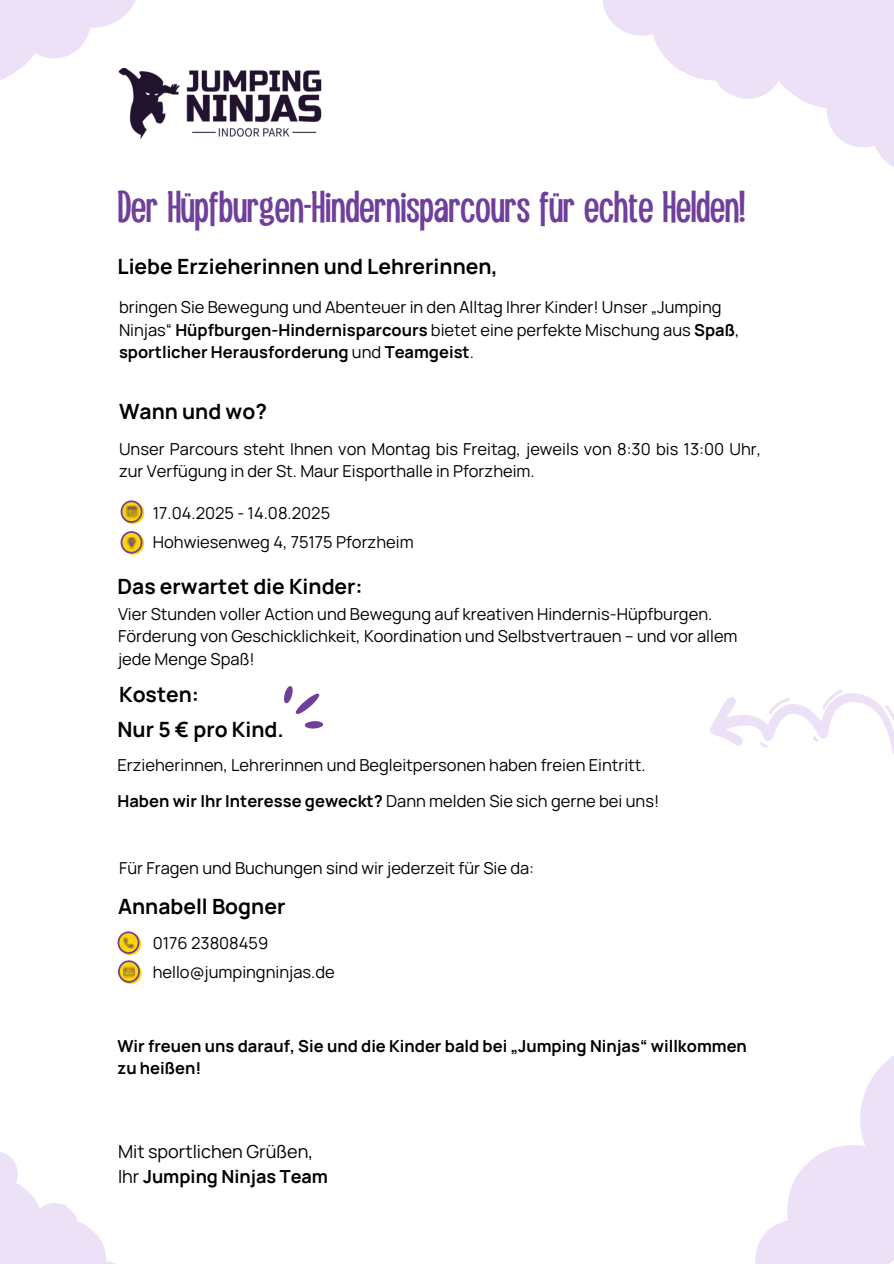
<style>
.page{position:relative;width:894px;height:1264px;background:#fff}
.page>*{position:absolute;margin:0;border:0;box-sizing:border-box;transform-origin:0 0}
.t1{font:43.5px "Hegaris";color:#703f9b}
.t2{font:700 21px "Manrope";color:#000}
.t3{font:18px "Manrope";color:#000}
.t4{font:700 18px "Manrope";color:#000}
.t5{font:16.5px/22.5px "Manrope";color:#000}
.t6{font:700 16.5px/22.5px "Manrope";color:#000}
.s1{font-weight:700}
.s2{font-weight:400}
</style>
<div class="page">
<svg style="left:284px;top:686px;width:35px;height:28px"></svg>
<svg style="left:304px;top:721px;width:19px;height:7px"></svg>
<svg style="left:710px;top:689px;width:183px;height:64px"></svg>
<svg style="left:119px;top:963px;width:23px;height:20px"></svg>
<div style="left:118px;top:960px;width:22px;height:22px;border:2px solid #703f9b;border-radius:50%"></div>
<svg style="left:123px;top:966px;width:11px;height:11px"></svg>
<svg style="left:122px;top:532px;width:22px;height:23px"></svg>
<div style="left:120px;top:531px;width:22px;height:22px;border:2px solid #703f9b;border-radius:50%"></div>
<svg style="left:126px;top:537px;width:11px;height:11px"></svg>
<svg style="left:123px;top:501px;width:21px;height:23px"></svg>
<div style="left:120px;top:500px;width:22px;height:23px;border:2px solid #703f9b;border-radius:50%"></div>
<svg style="left:125px;top:504px;width:14px;height:15px"></svg>
<svg style="left:119px;top:933px;width:22px;height:22px"></svg>
<div style="left:117px;top:931px;width:22px;height:22px;border:2px solid #703f9b;border-radius:50%"></div>
<svg style="left:123px;top:937px;width:11px;height:11px"></svg>
<svg style="left:755px;top:1056px;width:138px;height:207px;fill:#ece1f6"></svg>
<svg style="left:0;top:1152px;width:113px;height:111px"></svg>
<svg style="left:602px;top:0;width:291px;height:167px;fill:#ece1f6"></svg>
<svg style="left:0;top:0;width:136px;height:80px"></svg>
<svg style="left:118px;top:68px;width:204px;height:71px"></svg>
<p class="t1" style="left:118px;top:183px;width:629px">Der Hüpfburgen-Hindernisparcours für echte Helden!</p>
<p class="t2" style="left:117px;top:252px;width:382px">Liebe Erzieherinnen und Lehrerinnen,</p>
<h1 class="t5" style="left:119px;top:295px;width:604px">bringen Sie Bewegung und Abenteuer in den Alltag Ihrer Kinder! Unser „Jumping</h1>
<h2 class="t5" style="left:119px;top:318px;width:622px">Ninjas“ <span class="s1">Hüpfburgen-Hindernisparcours</span> bietet eine perfekte Mischung aus <span class="s1">Spaß</span>,</h2>
<p class="t6" style="left:119px;top:340px;width:356px">sportlicher Herausforderung <span class="s2">und</span> Teamgeist<span class="s2">.</span></p>
<p class="t2" style="left:119px;top:396px;width:149px">Wann und wo?</p>
<p class="t5" style="left:119px;top:437px;width:643px">Unser Parcours steht Ihnen von Montag bis Freitag, jeweils von 8:30 bis 13:00 Uhr, zur Verfügung in der St. Maur Eisporthalle in Pforzheim.</p>
<p class="t5" style="left:153px;top:501px;width:179px">17.04.2025 - 14.08.2025</p>
<p class="t5" style="left:153px;top:531px;width:262px">Hohwiesenweg 4, 75175 Pforzheim</p>
<p class="t2" style="left:117px;top:572px;width:247px">Das erwartet die Kinder:</p>
<p class="t5" style="left:118px;top:602px;width:595px">Vier Stunden voller Action und Bewegung auf kreativen Hindernis-Hüpfburgen.</p>
<p class="t5" style="left:118px;top:624px;width:621px">Förderung von Geschicklichkeit, Koordination und Selbstvertrauen – und vor allem</p>
<h2 class="t5" style="left:118px;top:647px;width:138px">jede Menge Spaß!</h2>
<p class="t2" style="left:119px;top:679px;width:81px">Kosten:</p>
<p class="t2" style="left:117px;top:714px;width:168px">Nur 5 € pro Kind.</p>
<p class="t5" style="left:117px;top:753px;width:529px">Erzieherinnen, Lehrerinnen und Begleitpersonen haben freien Eintritt.</p>
<h2 class="t5" style="left:117px;top:789px;width:543px"><span class="s1">Haben wir Ihr Interesse geweckt?</span> Dann melden Sie sich gerne bei uns!</h2>
<p class="t5" style="left:119px;top:856px;width:416px">Für Fragen und Buchungen sind wir jederzeit für Sie da:</p>
<h2 class="t2" style="left:118px;top:892px;width:169px">Annabell Bogner</h2>
<h2 class="t5" style="left:153px;top:931px;width:117px">0176 23808459</h2>
<p class="t5" style="left:153px;top:960px;width:183px">hello@jumpingninjas.de</p>
<p class="t6" style="left:117px;top:1034px;width:630px">Wir freuen uns darauf, Sie und die Kinder bald bei „Jumping Ninjas“ willkommen zu heißen!</p>
<p class="t3" style="left:118px;top:1139px;width:197px">Mit sportlichen Grüßen,</p>
<p class="t4" style="left:118px;top:1163px;width:211px"><span class="s2">Ihr</span> Jumping Ninjas Team</p>
</div>
